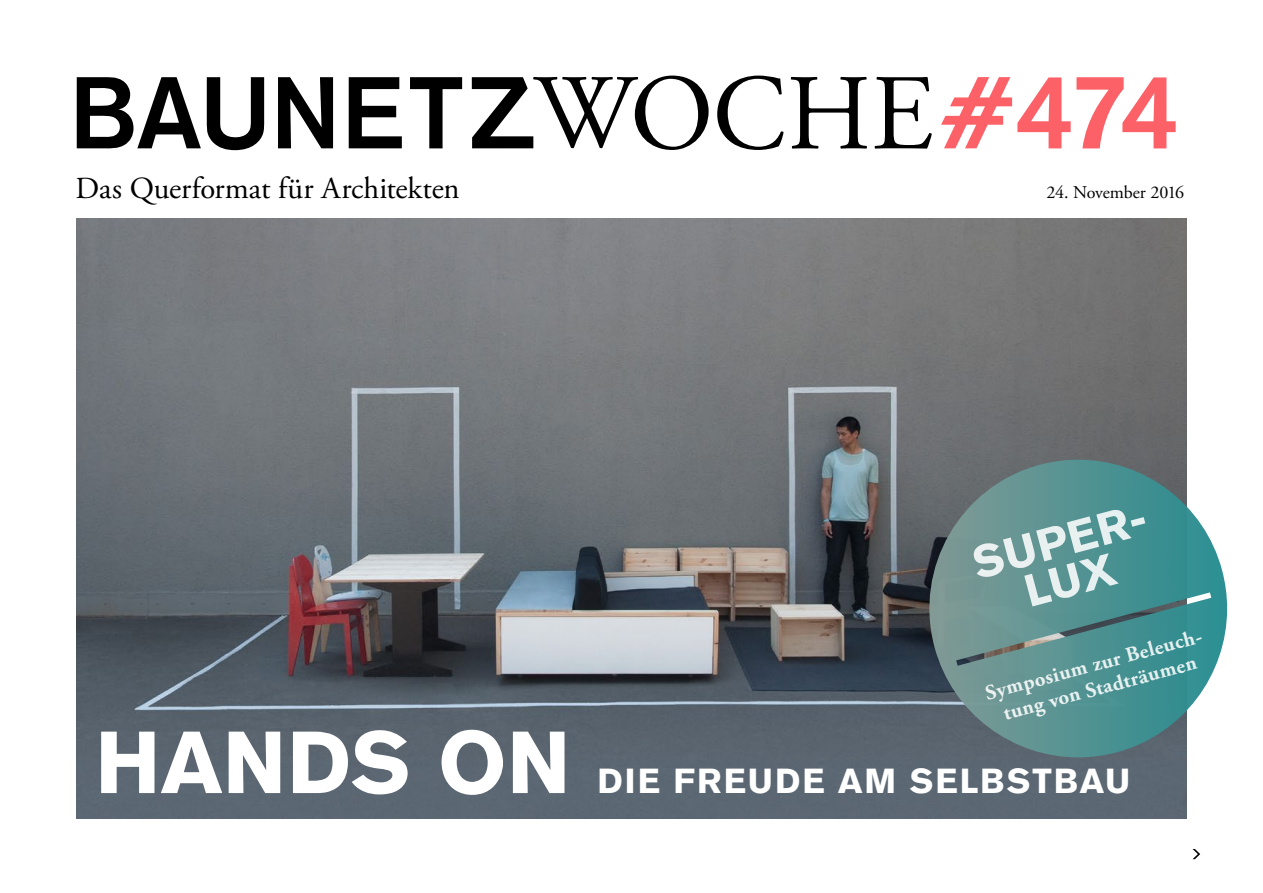
<style>
.page{position:relative;width:1263px;height:893px;background:#fff}
.page>*{position:absolute;margin:0;border:0;box-sizing:border-box;transform-origin:0 0}
.t1{font:500 105.15px "Akzidenz Grotesk BQ";color:#fc6168}
.t2{font:700 87px "Akzidenz Grotesk BQ";letter-spacing:.005em;color:#fff}
.t3{font:700 45px/40.5px "Akzidenz Grotesk BQ";color:#fff;text-align:center}
.t4{font:700 34.5px "Akzidenz Grotesk BQ";letter-spacing:.06em;color:#fff}
.t5{font:30.6px "Adobe Garamond Pro";letter-spacing:-.005em;color:#000}
.t6{font:700 21px/24px "Adobe Garamond Pro";color:#fff;text-align:center}
.t7{font:18px "Adobe Garamond Pro";letter-spacing:-.01em;color:#000}
</style>
<div class="page">
<img style="left:77px;top:219px;width:1109px;height:599px">
<svg style="left:928px;top:460px;width:299px;height:297px;background:#619293"></svg>
<svg style="left:77px;top:76px;width:855px;height:74px"></svg>
<svg style="left:941px;top:77px;width:71px;height:71px"></svg>
<svg style="left:1192px;top:849px;width:8px;height:10px"></svg>
<h3 class="t5" style="left:75px;top:170px;width:386px">Das Querformat für Architekten</h3>
<h1 class="t1" style="left:1016px;top:47px;width:166px">474</h1>
<p class="t7" style="left:1046px;top:181px;width:139px">24. November 2016</p>
<h2 class="t2" style="left:95px;top:712px;width:477px">HANDS ON</h2>
<h3 class="t3" style="left:968px;top:544px;width:180px;rotate:-15deg">SUPER-<br>LUX</h3>
<p class="t6" style="left:983px;top:682px;width:229px;rotate:-15deg">Symposium zur Beleuch&shy;tung von Stadträumen</p>
<h3 class="t4" style="left:598px;top:761px;width:534px">DIE FREUDE AM SELBSTBAU</h3>
</div>
